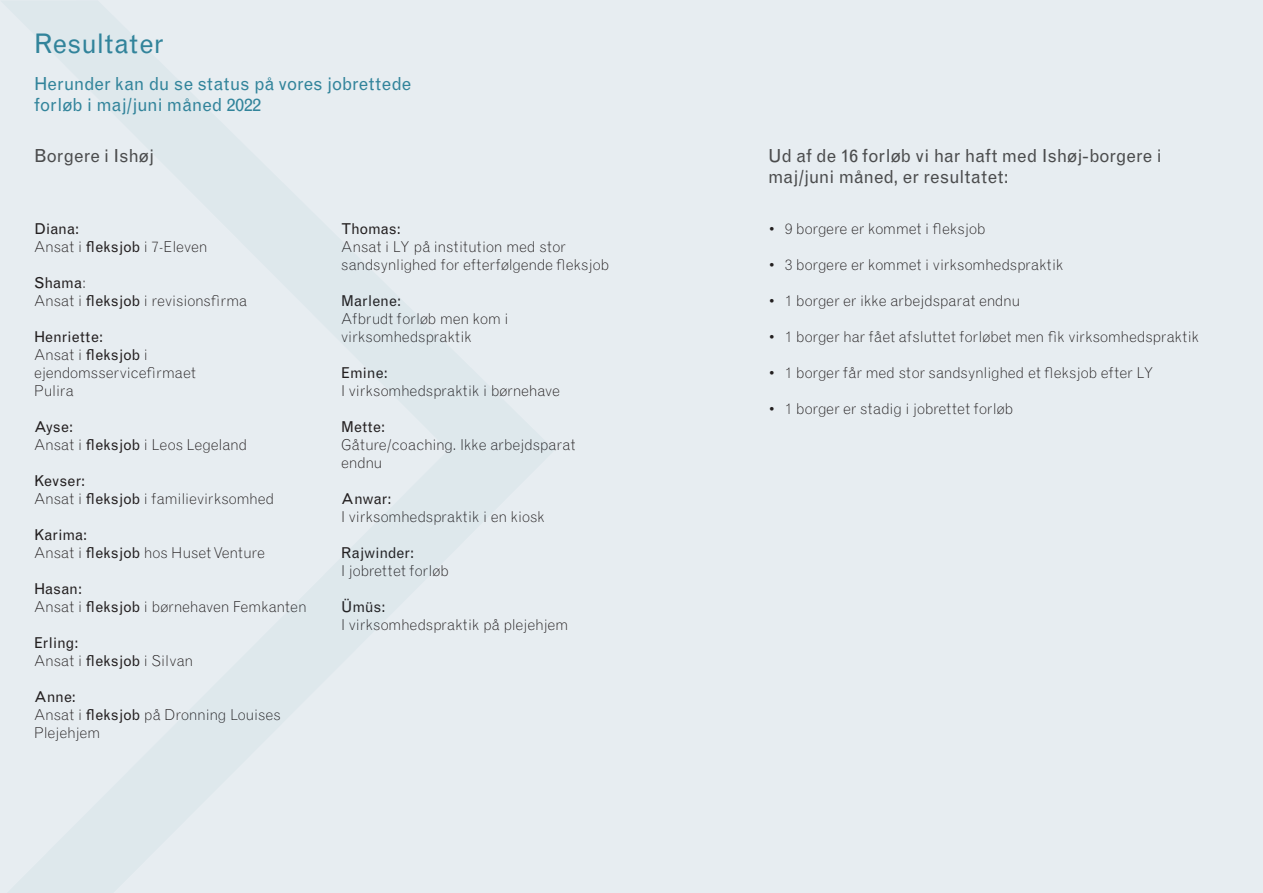
<style>
.page{position:relative;width:1263px;height:893px;background:#e7edf1}
.page>*{position:absolute;margin:0;border:0;box-sizing:border-box;transform-origin:0 0}
.t1{font:27px "Grotesque MT Std";letter-spacing:.005em;color:#32849b}
.t2{font:18px/21px "Grotesque MT Std";color:#4b4c4d}
.t3{font:18px "Grotesque MT Std";color:#32849b}
.t4{font:300 15px/18px "Grotesque MT Std";letter-spacing:-.01em;color:#231f20}
.t5{font:15px "Grotesque MT Std";color:#231f20}
.t6{font:15px "Grotesque MT Std";letter-spacing:.02em;color:#231f20}
.s1{font-weight:400}
.s2{font-weight:300}
</style>
<div class="page">
<p class="t1" style="left:34px;top:28px;width:132px">Resultater</p>
<p class="t3" style="left:34px;top:73px;width:379px">Herunder kan du se status på vores jobrettede</p>
<p class="t3" style="left:34px;top:94px;width:229px">forløb i maj/juni måned 2022</p>
<p class="t2" style="left:34px;top:145px;width:122px">Borgere i Ishøj</p>
<p class="t5" style="left:34px;top:220px;width:47px">Diana:</p>
<p class="t4" style="left:34px;top:238px;width:175px">Ansat i <span class="s1">fleksjob</span> i 7-Eleven</p>
<p class="t5" style="left:34px;top:274px;width:54px">Shama<span class="s2">:</span></p>
<p class="t4" style="left:34px;top:292px;width:215px">Ansat i <span class="s1">fleksjob</span> i revisionsfirma</p>
<p class="t6" style="left:34px;top:328px;width:71px">Henriette:</p>
<p class="t4" style="left:34px;top:346px;width:163px">Ansat i <span class="s1">fleksjob</span> i ejendomsservicefirmaet</p>
<p class="t4" style="left:34px;top:382px;width:41px">Pulira</p>
<p class="t5" style="left:34px;top:418px;width:41px">Ayse:</p>
<p class="t4" style="left:34px;top:436px;width:215px">Ansat i <span class="s1">fleksjob</span> i Leos Legeland</p>
<p class="t5" style="left:34px;top:472px;width:53px">Kevser:</p>
<p class="t4" style="left:34px;top:490px;width:242px">Ansat i <span class="s1">fleksjob</span> i familievirksomhed</p>
<p class="t5" style="left:34px;top:526px;width:55px">Karima:</p>
<p class="t4" style="left:34px;top:544px;width:233px">Ansat i <span class="s1">fleksjob</span> hos Huset Venture</p>
<p class="t5" style="left:34px;top:580px;width:50px">Hasan:</p>
<p class="t4" style="left:34px;top:598px;width:274px">Ansat i <span class="s1">fleksjob</span> i børnehaven Femkanten</p>
<p class="t5" style="left:34px;top:634px;width:46px">Erling:</p>
<p class="t4" style="left:34px;top:652px;width:161px">Ansat i <span class="s1">fleksjob</span> i Silvan</p>
<p class="t5" style="left:34px;top:688px;width:44px">Anne:</p>
<p class="t4" style="left:34px;top:706px;width:248px">Ansat i <span class="s1">fleksjob</span> på Dronning Louises<br>Plejehjem</p>
<p class="t5" style="left:341px;top:220px;width:61px">Thomas:</p>
<p class="t4" style="left:341px;top:238px;width:270px">Ansat i LY på institution med stor sandsynlighed for efterfølgende fleksjob</p>
<p class="t5" style="left:341px;top:292px;width:61px">Marlene:</p>
<p class="t4" style="left:341px;top:310px;width:169px">Afbrudt forløb men kom i virksomhedspraktik</p>
<p class="t5" style="left:341px;top:364px;width:48px">Emine:</p>
<p class="t4" style="left:341px;top:382px;width:220px">I virksomhedspraktik i børnehave</p>
<p class="t5" style="left:341px;top:418px;width:45px">Mette:</p>
<p class="t4" style="left:341px;top:436px;width:236px">Gåture/coaching. Ikke arbejdsparat endnu</p>
<p class="t5" style="left:341px;top:490px;width:52px">Anwar:</p>
<p class="t4" style="left:341px;top:508px;width:205px">I virksomhedspraktik i en kiosk</p>
<p class="t5" style="left:341px;top:544px;width:75px">Rajwinder:</p>
<p class="t4" style="left:341px;top:562px;width:109px">I jobrettet forløb</p>
<p class="t5" style="left:341px;top:598px;width:46px">Ümüs:</p>
<p class="t4" style="left:341px;top:616px;width:228px">I virksomhedspraktik på plejehjem</p>
<p class="t2" style="left:768px;top:145px;width:395px">Ud af de 16 forløb vi har haft med Ishøj-borgere i maj/juni måned, er resultatet:</p>
<p class="t4" style="left:768px;top:220px;width:219px">• 9 borgere er kommet i fleksjob</p>
<p class="t4" style="left:768px;top:256px;width:297px">• 3 borgere er kommet i virksomhedspraktik</p>
<p class="t4" style="left:768px;top:292px;width:254px">• 1 borger er ikke arbejdsparat endnu</p>
<p class="t4" style="left:768px;top:328px;width:432px">• 1 borger har fået afsluttet forløbet men fik virksomhedspraktik</p>
<p class="t4" style="left:768px;top:364px;width:387px">• 1 borger får med stor sandsynlighed et fleksjob efter LY</p>
<p class="t4" style="left:768px;top:400px;width:247px">• 1 borger er stadig i jobrettet forløb</p>
</div>
